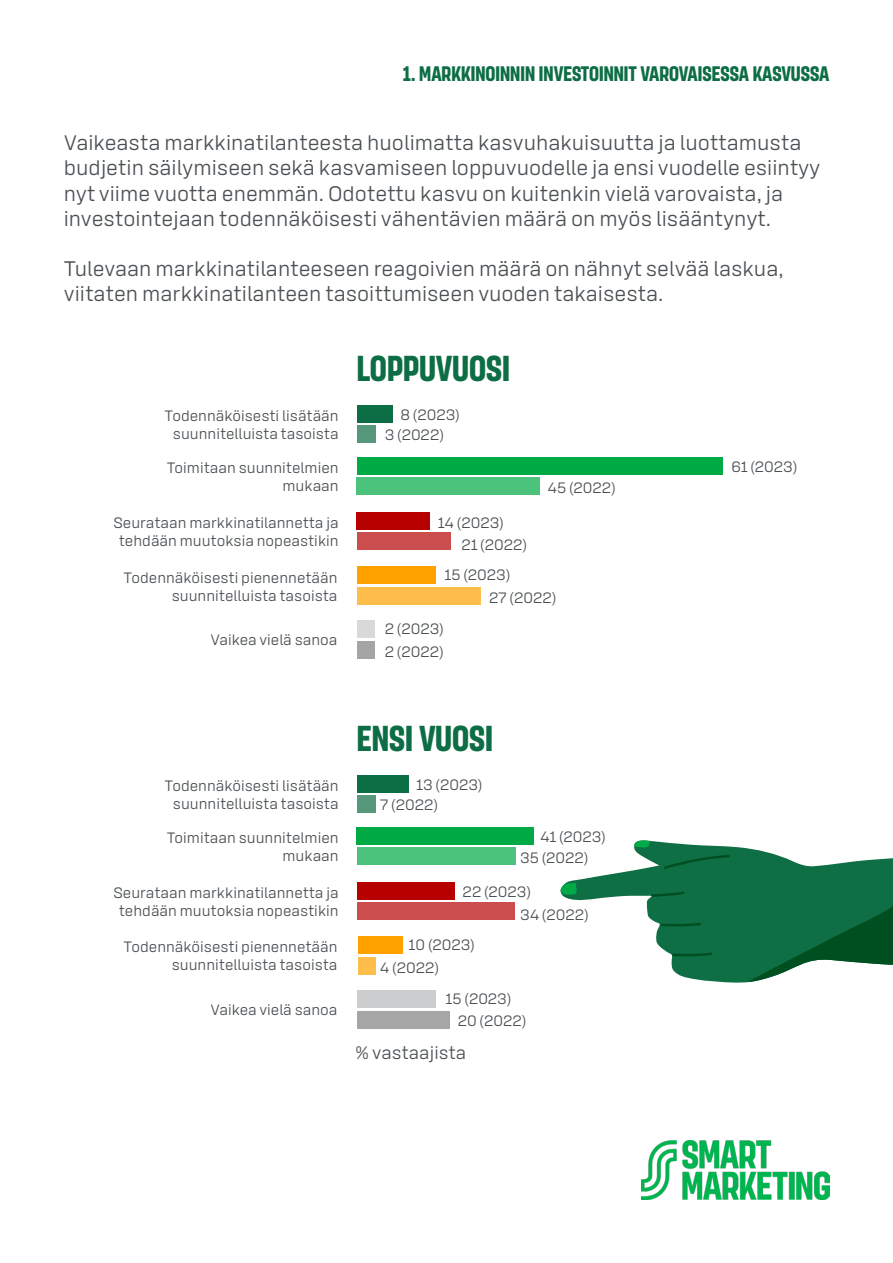
<style>
.page{position:relative;width:893px;height:1263px;background:#fff}
.page>*{position:absolute;margin:0;border:0;box-sizing:border-box;transform-origin:0 0}
.t1{font:700 36px "S Bonus Display";color:#0d6d44}
.t2{font:21px/25.2px "S Bonus Text";color:#4b5054}
.t3{font:700 21px "S Bonus Display";color:#0d6d44}
.t4{font:18px "S Bonus Text";color:#4b5054}
.t5{font:15px/18px "S Bonus Text";color:#4b5054;text-align:center}
</style>
<div class="page">
<div style="left:357px;top:457px;width:365px;height:18px;background:#00aa45"></div>
<div style="left:357px;top:478px;width:183px;height:17px;background:#4cc37c"></div>
<div style="left:357px;top:405px;width:36px;height:18px;background:#0d6d44"></div>
<div style="left:357px;top:425px;width:19px;height:18px;background:#55987b"></div>
<div style="left:357px;top:512px;width:73px;height:17px;background:#b70000"></div>
<div style="left:357px;top:532px;width:94px;height:18px;background:#cc4d4d"></div>
<div style="left:357px;top:567px;width:78px;height:17px;background:#ffa200"></div>
<div style="left:357px;top:587px;width:124px;height:18px;background:#ffbd4c"></div>
<div style="left:357px;top:621px;width:18px;height:17px;background:#d9d9d9"></div>
<div style="left:357px;top:641px;width:18px;height:18px;background:#a5a5a5"></div>
<svg style="left:562px;top:840px;width:331px;height:142px;fill:#0e6e44"></svg>
<svg style="left:746px;top:884px;width:147px;height:98px;background:#2f7c58"></svg>
<svg style="left:560px;top:883px;width:16px;height:12px"></svg>
<svg style="left:659px;top:921px;width:44px;height:6px"></svg>
<svg style="left:671px;top:944px;width:43px;height:13px"></svg>
<svg style="left:629px;top:840px;width:21px;height:9px"></svg>
<svg style="left:650px;top:889px;width:36px;height:9px"></svg>
<svg style="left:662px;top:854px;width:69px;height:16px"></svg>
<div style="left:357px;top:775px;width:52px;height:18px;background:#0d6d44"></div>
<div style="left:357px;top:795px;width:19px;height:18px;background:#55987b"></div>
<div style="left:357px;top:827px;width:177px;height:17px;background:#00aa45"></div>
<div style="left:357px;top:847px;width:158px;height:18px;background:#4cc37c"></div>
<div style="left:357px;top:882px;width:97px;height:17px;background:#b70000"></div>
<div style="left:357px;top:902px;width:158px;height:18px;background:#cc4d4d"></div>
<div style="left:358px;top:936px;width:44px;height:18px;background:#ffa200"></div>
<div style="left:358px;top:957px;width:18px;height:17px;background:#ffbd4c"></div>
<div style="left:357px;top:990px;width:79px;height:18px;background:#cbcdcf"></div>
<div style="left:357px;top:1011px;width:93px;height:17px;background:#a6a6a6"></div>
<img style="left:642px;top:1140px;width:187px;height:59px">
<p class="t3" style="left:403px;top:60px;width:428px">1. MARKKINOINNIN INVESTOINNIT VAROVAISESSA KASVUSSA</p>
<p class="t2" style="left:64px;top:130px;width:758px">Vaikeasta markkinatilanteesta huolimatta kasvuhakuisuutta ja luottamusta budjetin säilymiseen sekä kasvamiseen loppuvuodelle ja ensi vuodelle esiintyy nyt viime vuotta enemmän. Odotettu kasvu on kuitenkin vielä varovaista, ja investointejaan todennäköisesti vähentävien määrä on myös lisääntynyt.</p>
<p class="t2" style="left:64px;top:256px;width:721px">Tulevaan markkinatilanteeseen reagoivien määrä on nähnyt selvää laskua, viitaten markkinatilanteen tasoittumiseen vuoden takaisesta.</p>
<p class="t1" style="left:357px;top:347px;width:155px">LOPPUVUOSI</p>
<p class="t5" style="left:164px;top:407px;width:176px">Todennäköisesti lisätään suunnitelluista tasoista</p>
<p class="t5" style="left:400px;top:406px;width:61px">8 (2023)</p>
<p class="t5" style="left:385px;top:426px;width:61px">3 (2022)</p>
<p class="t5" style="left:167px;top:459px;width:173px">Toimitaan suunnitelmien</p>
<p class="t5" style="left:282px;top:477px;width:58px">mukaan</p>
<p class="t5" style="left:547px;top:479px;width:70px">45 (2022)</p>
<p class="t5" style="left:113px;top:514px;width:227px">Seurataan markkinatilannetta ja tehdään muutoksia nopeastikin</p>
<p class="t5" style="left:124px;top:568px;width:215px;text-align:right">Todennäköisesti pienennetään suunnitelluista tasoista</p>
<p class="t5" style="left:210px;top:631px;width:129px">Vaikea vielä sanoa</p>
<p class="t5" style="left:438px;top:513px;width:67px">14 (2023)</p>
<p class="t5" style="left:444px;top:566px;width:67px">15 (2023)</p>
<p class="t5" style="left:385px;top:620px;width:60px">2 (2023)</p>
<p class="t5" style="left:461px;top:536px;width:67px">21 (2022)</p>
<p class="t5" style="left:489px;top:589px;width:69px">27 (2022)</p>
<p class="t5" style="left:385px;top:642px;width:60px">2 (2022)</p>
<p class="t1" style="left:357px;top:716px;width:138px">ENSI VUOSI</p>
<p class="t5" style="left:164px;top:777px;width:176px">Todennäköisesti lisätään suunnitelluista tasoista</p>
<p class="t5" style="left:416px;top:776px;width:68px">13 (2023)</p>
<p class="t5" style="left:380px;top:796px;width:60px">7 (2022)</p>
<p class="t5" style="left:167px;top:829px;width:173px">Toimitaan suunnitelmien</p>
<p class="t5" style="left:282px;top:847px;width:58px">mukaan</p>
<p class="t5" style="left:540px;top:827px;width:67px">41 (2023)</p>
<p class="t5" style="left:520px;top:849px;width:70px">35 (2022)</p>
<p class="t5" style="left:113px;top:883px;width:227px">Seurataan markkinatilannetta ja tehdään muutoksia nopeastikin</p>
<p class="t5" style="left:124px;top:938px;width:215px;text-align:right">Todennäköisesti pienennetään suunnitelluista tasoista</p>
<p class="t5" style="left:210px;top:1001px;width:129px">Vaikea vielä sanoa</p>
<p class="t5" style="left:463px;top:883px;width:70px">22 (2023)</p>
<p class="t5" style="left:409px;top:936px;width:68px">10 (2023)</p>
<p class="t5" style="left:445px;top:990px;width:67px">15 (2023)</p>
<p class="t5" style="left:520px;top:905px;width:70px">34 (2022)</p>
<p class="t5" style="left:380px;top:958px;width:61px">4 (2022)</p>
<p class="t5" style="left:458px;top:1012px;width:70px">20 (2022)</p>
<p class="t4" style="left:355px;top:1042px;width:113px">% vastaajista</p>
<p class="t5" style="left:731px;top:458px;width:67px">61 (2023)</p>
</div>
